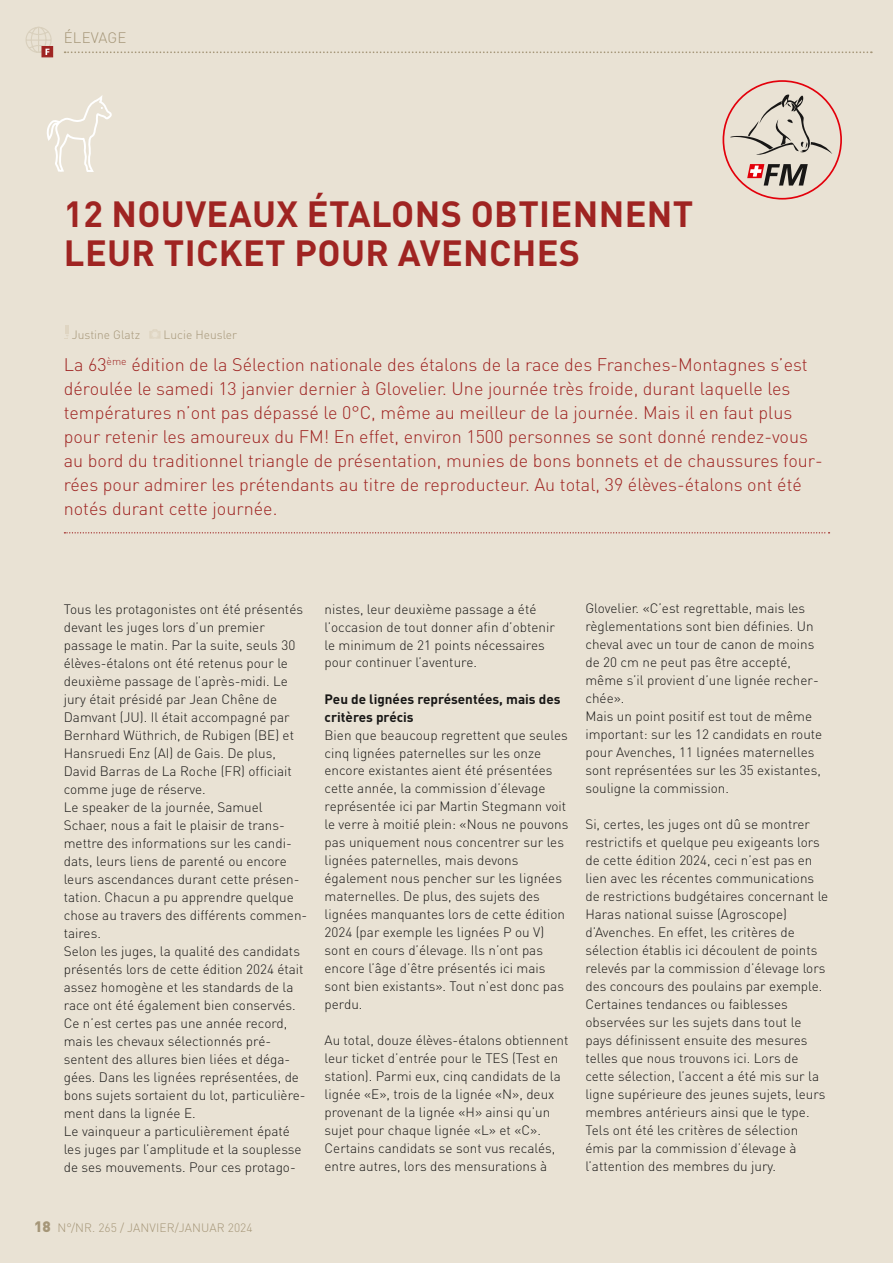
<style>
.page{position:relative;width:893px;height:1263px;background:#e9e2d4}
.page>*{position:absolute;margin:0;border:0;box-sizing:border-box;transform-origin:0 0}
.t1{font:700 36px/39px "DINOT";letter-spacing:.01em;color:#9f2422}
.t2{font:300 18px/24px "DINOT";color:#9f2422}
.t3{font:300 15px "DINOT";letter-spacing:.01em;color:#a59678}
.t4{font:300 13.5px/18px "DINOT";color:#181716}
.t5{font:700 13.5px/18px "DINOT";color:#181716}
.t6{font:300 12px "DINOT";color:#a59678}
.s1{font-weight:900;font-size:15px}
</style>
<div class="page">
<svg style="left:723px;top:80px;width:119px;height:120px"></svg>
<svg style="left:47px;top:96px;width:65px;height:76px"></svg>
<svg style="left:64px;top:532px;width:765px;height:1px"></svg>
<svg style="left:64px;top:326px;width:5px;height:13px"></svg>
<svg style="left:149px;top:329px;width:12px;height:10px"></svg>
<svg style="left:65px;top:51px;width:807px;height:2px"></svg>
<div style="left:41px;top:46px;width:12px;height:11px;background:#9f2422"></div>
<svg style="left:25px;top:27px;width:27px;height:28px"></svg>
<p class="t3" style="left:64px;top:27px;width:64px">ÉLEVAGE</p>
<h1 class="t1" style="left:64px;top:193px;width:631px">12 NOUVEAUX ÉTALONS OBTIENNENT<br>LEUR TICKET POUR AVENCHES</h1>
<p class="t6" style="left:72px;top:326px;width:70px">Justine Glatz</p>
<p class="t6" style="left:164px;top:326px;width:75px">Lucie Heusler</p>
<p class="t2" style="left:64px;top:352px;width:761px">La 63<sup>ème</sup> édition de la Sélection nationale des étalons de la race des Franches-Montagnes s’est déroulée le samedi 13 janvier dernier à Glovelier. Une journée très froide, durant laquelle les températures n’ont pas dépassé le 0°C, même au meilleur de la journée. Mais il en faut plus pour retenir les amoureux du FM! En effet, environ 1500 personnes se sont donné rendez-vous au bord du traditionnel triangle de présentation, munies de bons bonnets et de chaussures four&shy;rées pour admirer les prétendants au titre de reproducteur. Au total, 39 élèves-étalons ont été notés durant cette journée.</p>
<p class="t4" style="left:64px;top:599px;width:245px">Tous les protagonistes ont été présentés devant les juges lors d’un premier passage le matin. Par la suite, seuls 30 élèves-étalons ont été retenus pour le deuxième passage de l’après-midi. Le jury était présidé par Jean Chêne de Damvant (JU). Il était accompagné par Bernhard Wüthrich, de Rubigen (BE) et Hansruedi Enz (AI) de Gais. De plus, David Barras de La Roche (FR) officiait comme juge de réserve.<br>Le speaker de la journée, Samuel Schaer, nous a fait le plaisir de trans&shy;mettre des informations sur les candi&shy;dats, leurs liens de parenté ou encore leurs ascendances durant cette présen&shy;tation. Chacun a pu apprendre quelque chose au travers des différents commen&shy;taires.<br>Selon les juges, la qualité des candidats présentés lors de cette édition 2024 était assez homogène et les standards de la race ont été également bien conservés.<br>Ce n’est certes pas une année record, mais les chevaux sélectionnés pré&shy;sentent des allures bien liées et déga&shy;gées. Dans les lignées représentées, de bons sujets sortaient du lot, particulière&shy;ment dans la lignée E.<br>Le vainqueur a particulièrement épaté les juges par l’amplitude et la souplesse de ses mouvements. Pour ces protago-</p>
<p class="t4" style="left:325px;top:599px;width:232px">nistes, leur deuxième passage a été l’occasion de tout donner afin d’obtenir le minimum de 21 points nécessaires pour continuer l’aventure.</p>
<p class="t5" style="left:325px;top:689px;width:237px">Peu de lignées représentées, mais des critères précis</p>
<p class="t4" style="left:325px;top:725px;width:245px">Bien que beaucoup regrettent que seules cinq lignées paternelles sur les onze encore existantes aient été présentées cette année, la commission d’élevage représentée ici par Martin Stegmann voit le verre à moitié plein: «Nous ne pouvons pas uniquement nous concentrer sur les lignées paternelles, mais devons également nous pencher sur les lignées maternelles. De plus, des sujets des lignées manquantes lors de cette édition 2024 (par exemple les lignées P ou V) sont en cours d’élevage. Ils n’ont pas encore l’âge d’être présentés ici mais sont bien existants». Tout n’est donc pas perdu.</p>
<p class="t4" style="left:325px;top:1031px;width:245px">Au total, douze élèves-étalons obtiennent leur ticket d’entrée pour le TES (Test en station). Parmi eux, cinq candidats de la lignée «E», trois de la lignée «N», deux provenant de la lignée «H» ainsi qu’un sujet pour chaque lignée «L» et «C».<br>Certains candidats se sont vus recalés, entre autres, lors des mensurations à</p>
<p class="t4" style="left:585px;top:599px;width:238px">Glovelier. «C’est regrettable, mais les règlementations sont bien définies. Un cheval avec un tour de canon de moins de 20 cm ne peut pas être accepté, même s’il provient d’une lignée recher&shy;chée».<br>Mais un point positif est tout de même important: sur les 12 candidats en route pour Avenches, 11 lignées maternelles sont représentées sur les 35 existantes, souligne la commission.</p>
<p class="t4" style="left:585px;top:815px;width:244px">Si, certes, les juges ont dû se montrer restrictifs et quelque peu exigeants lors de cette édition 2024, ceci n’est pas en lien avec les récentes communications de restrictions budgétaires concernant le Haras national suisse (Agroscope) d’Avenches. En effet, les critères de sélection établis ici découlent de points relevés par la commission d’élevage lors des concours des poulains par exemple.<br>Certaines tendances ou faiblesses observées sur les sujets dans tout le pays définissent ensuite des mesures telles que nous trouvons ici. Lors de cette sélection, l’accent a été mis sur la ligne supérieure des jeunes sujets, leurs membres antérieurs ainsi que le type.<br>Tels ont été les critères de sélection émis par la commission d’élevage à l’attention des membres du jury.</p>
<p class="t6" style="left:34px;top:1219px;width:220px"><span class="s1">18</span> N°/NR. 265 / JANVIER/JANUAR 2024</p>
</div>
